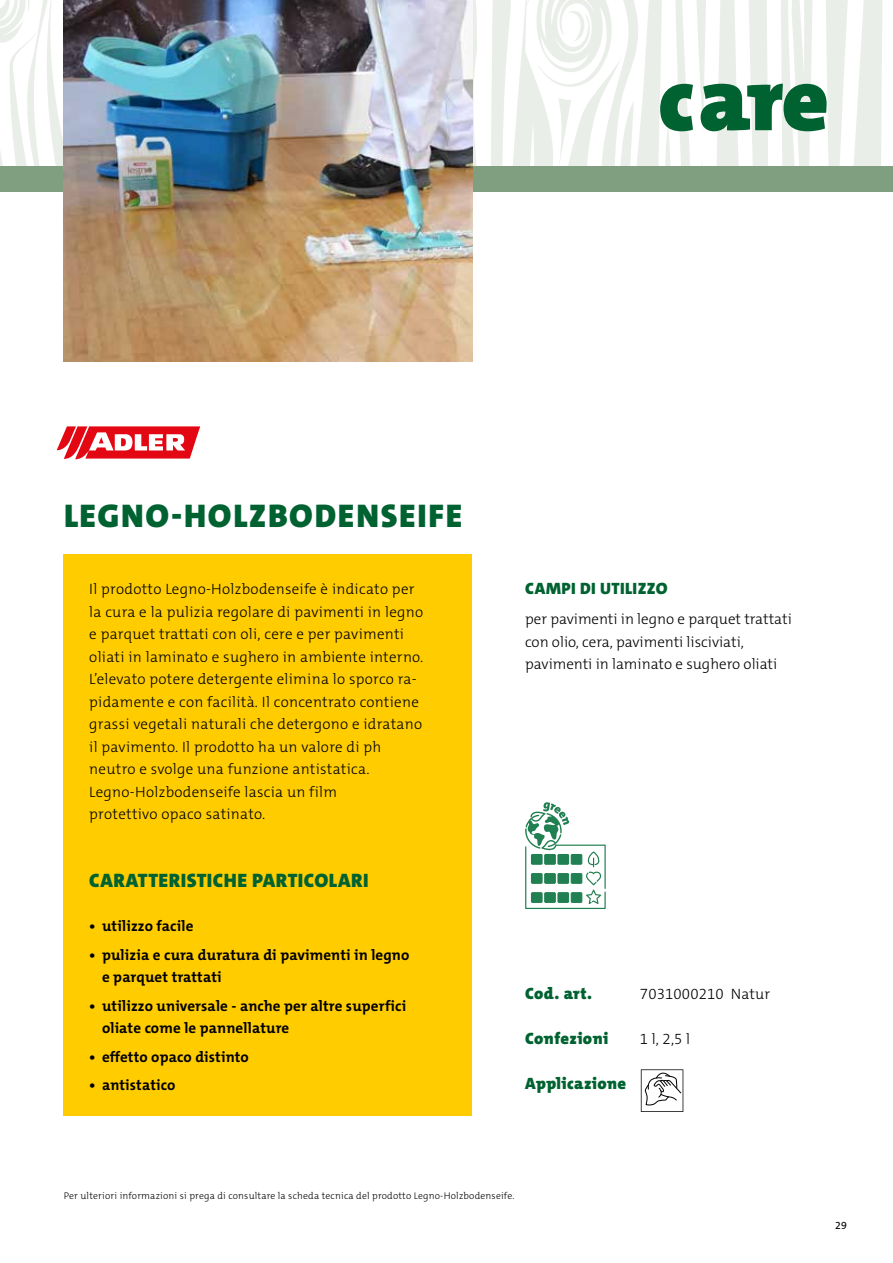
<style>
.page{position:relative;width:893px;height:1263px;background:#fff}
.page>*{position:absolute;margin:0;border:0;box-sizing:border-box;transform-origin:0 0}
.t1{font:900 91.2px "The Mix C4 s";color:#006231}
.t2{font:900 33px "The Mix C4 s";letter-spacing:.05em;color:#006231}
.t3{font:900 19.5px "The Mix C4 s";letter-spacing:.025em;color:#006231}
.t4{font:900 16.5px "The Mix C4 s";letter-spacing:.02em;color:#006231}
.t5{font:300 15px/22.5px "The Mix C4 s";letter-spacing:.02em;color:#000}
.t6{font:700 15px/22.5px "The Mix C4 s";letter-spacing:.01em;color:#000}
.t7{font:300 15px/22.5px "The Mix C4 s";color:#000}
.t8{font:10.5px "The Mix C4 s";color:#000}
.t9{font:300 9.75px "The Mix C4 s";letter-spacing:.02em;color:#000}
</style>
<div class="page">
<svg style="left:57px;top:426px;width:143px;height:33px"></svg>
<svg style="left:0;top:0;width:64px;height:166px"></svg>
<svg style="left:472px;top:0;width:410px;height:166px"></svg>
<div style="left:0;top:166px;width:893px;height:25px;background:#809f80"></div>
<div style="left:64px;top:554px;width:408px;height:562px;background:#fc0"></div>
<svg style="left:641px;top:1069px;width:42px;height:43px"></svg>
<img style="left:64px;top:0;width:408px;height:361px">
<svg style="left:525px;top:802px;width:81px;height:107px"></svg>
<h1 class="t1" style="left:658px;top:41px;width:173px">care</h1>
<h2 class="t2" style="left:64px;top:494px;width:400px">LEGNO-HOLZBODENSEIFE</h2>
<p class="t5" style="left:89px;top:578px;width:336px">Il prodotto Legno-Holzbodenseife è indicato per la cura e la pulizia regolare di pavimenti in legno e parquet trattati con oli, cere e per pavimenti oliati in laminato e sughero in ambiente interno.<br>L’elevato potere detergente elimina lo sporco ra&shy;pidamente e con facilità. Il concentrato contiene grassi vegetali naturali che detergono e idratano il pavimento. Il prodotto ha un valore di ph neutro e svolge una funzione antistatica.<br>Legno-Holzbodenseife lascia un film<br>protettivo opaco satinato.</p>
<h3 class="t3" style="left:89px;top:867px;width:281px">CARATTERISTICHE PARTICOLARI</h3>
<p class="t6" style="left:89px;top:915px;width:106px">• utilizzo facile</p>
<p class="t6" style="left:102px;top:943px;width:309px;text-indent:-13px">• pulizia e cura duratura di pavimenti in legno e parquet trattati</p>
<p class="t6" style="left:102px;top:994px;width:306px;text-indent:-13px">• utilizzo universale - anche per altre superfici oliate come le pannellature</p>
<p class="t6" style="left:89px;top:1045px;width:161px">• effetto opaco distinto</p>
<p class="t6" style="left:89px;top:1074px;width:88px">• antistatico</p>
<p class="t4" style="left:525px;top:578px;width:144px">CAMPI DI UTILIZZO</p>
<p class="t7" style="left:525px;top:608px;width:268px">per pavimenti in legno e parquet trattati con olio, cera, pavimenti lisciviati, pavimenti in laminato e sughero oliati</p>
<p class="t4" style="left:525px;top:983px;width:68px">Cod. art.</p>
<p class="t5" style="left:640px;top:983px;width:132px">7031000210 Natur</p>
<p class="t4" style="left:525px;top:1028px;width:85px">Confezioni</p>
<p class="t5" style="left:640px;top:1028px;width:52px">1 l, 2,5 l</p>
<p class="t4" style="left:525px;top:1073px;width:103px">Applicazione</p>
<p class="t9" style="left:64px;top:1189px;width:452px">Per ulteriori informazioni si prega di consultare la scheda tecnica del prodotto Legno-Holzbodenseife.</p>
<p class="t8" style="left:835px;top:1218px;width:13px">29</p>
</div>
